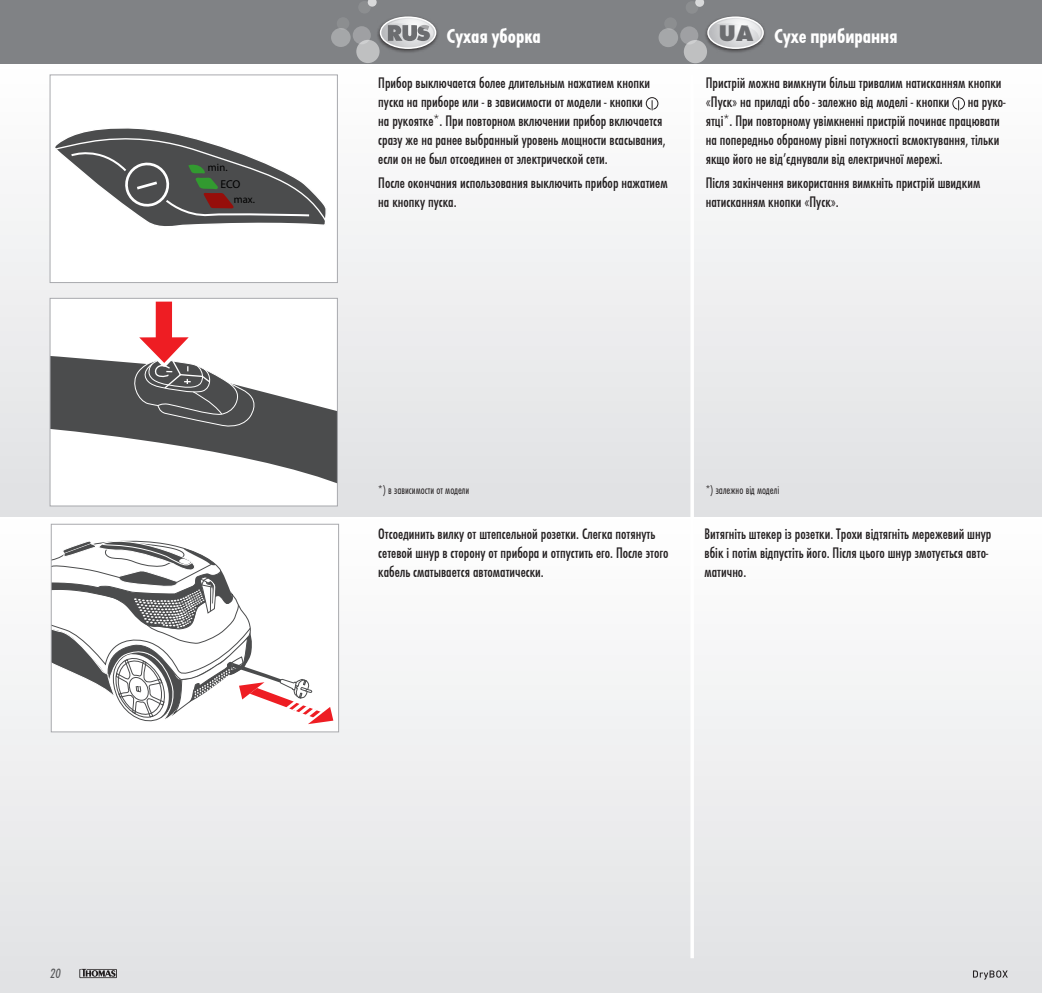
<style>
.page{position:relative;width:1042px;height:993px;background:#fff}
.page>*{position:absolute;margin:0;border:0;box-sizing:border-box;transform-origin:0 0}
.t1{font:700 21px "Futura Con";color:#fff}
.t2{font:500 15.75px/18.9px "Futura Con";color:#231f20}
.t3{font:italic 500 14px "Futura Con";color:#57585a}
.t4{font:300 12.25px "Futura Con";color:#231f20}
.t5{font:500 11.38px "Futura";color:#000}
.t6{font:500 10.67px "Futura";color:#000}
.s1{font-family:"Function";font-weight:800;font-size:23.45px;color:#6c6d70}
</style>
<div class="page">
<div style="left:0;top:0;width:1042px;height:63px;background:#808285"></div>
<div style="left:0;top:516px;width:1042px;height:476px;background:linear-gradient(to bottom,#fefefe,#e1e2e4)"></div>
<div style="left:0;top:67px;width:1042px;height:449px;background:linear-gradient(to bottom,#fefefe,#e0e1e3)"></div>
<div style="left:376px;top:15px;width:63px;height:39px;background:#231f20;opacity:.75"></div>
<div style="left:380px;top:16px;width:56px;height:33px;border:1px solid #fff;border-radius:50%"></div>
<svg style="left:380px;top:17px;width:56px;height:31px"></svg>
<svg style="left:368px;top:0;width:9px;height:7px"></svg>
<div style="left:331px;top:28px;width:20px;height:19px;background:#a5a7a9;border-radius:50%"></div>
<div style="left:337px;top:17px;width:12px;height:13px;background:#8c8e90;border-radius:50%"></div>
<div style="left:358px;top:1px;width:13px;height:13px;background:#8c8e90;border-radius:50%"></div>
<div style="left:353px;top:26px;width:18px;height:18px;background:#9fa0a3;border-radius:50%"></div>
<div style="left:356px;top:40px;width:23px;height:23px;background:#bfc0c1;border-radius:50%"></div>
<svg style="left:695px;top:0;width:9px;height:7px"></svg>
<div style="left:658px;top:28px;width:20px;height:19px;background:#a5a7a9;border-radius:50%"></div>
<div style="left:664px;top:17px;width:13px;height:13px;background:#8c8e90;border-radius:50%"></div>
<div style="left:686px;top:1px;width:12px;height:13px;background:#8c8e90;border-radius:50%"></div>
<div style="left:680px;top:26px;width:18px;height:18px;background:#9fa0a3;border-radius:50%"></div>
<div style="left:684px;top:40px;width:23px;height:23px;background:#bfc0c1;border-radius:50%"></div>
<div style="left:646px;top:97px;width:12px;height:13px;border:1px solid #231f20;border-radius:50%"></div>
<svg style="left:651px;top:100px;width:2px;height:11px"></svg>
<div style="left:952px;top:97px;width:13px;height:13px;border:1px solid #231f20;border-radius:50%"></div>
<svg style="left:957px;top:100px;width:3px;height:11px"></svg>
<div style="left:704px;top:15px;width:63px;height:39px;background:#231f20;opacity:.75"></div>
<div style="left:707px;top:16px;width:57px;height:33px;border:1px solid #fff;border-radius:50%"></div>
<svg style="left:708px;top:17px;width:55px;height:31px;background:#cdcdcf"></svg>
<div style="left:51px;top:524px;width:288px;height:207px;background:#fff"></div>
<svg style="left:53px;top:540px;width:280px;height:185px"></svg>
<div style="left:51px;top:523px;width:288px;height:209px;border:1px solid #a8a9ad"></div>
<div style="left:50px;top:75px;width:287px;height:207px;background:#fff"></div>
<svg style="left:55px;top:128px;width:271px;height:98px"></svg>
<div style="left:50px;top:74px;width:288px;height:209px;border:1px solid #a8a9ad"></div>
<div style="left:50px;top:298px;width:287px;height:208px;background:#fff"></div>
<svg style="left:52px;top:301px;width:284px;height:182px"></svg>
<div style="left:50px;top:298px;width:288px;height:208px;border:1px solid #a8a9ad"></div>
<hr style="left:690px;top:74px;width:4px;height:883px;background:#fff">
<svg style="left:79px;top:968px;width:38px;height:9px"></svg>
<svg style="left:973px;top:970px;width:35px;height:9px"></svg>
<p class="t6" style="left:208px;top:161px;width:21px;rotate:-1deg">min.</p>
<p class="t5" style="left:221px;top:177px;width:21px">ECO</p>
<p class="t6" style="left:234px;top:193px;width:23px;rotate:-1deg">max.</p>
<h1 class="t1" style="left:446px;top:21px;width:96px">Сухая уборка</h1>
<h1 class="t1" style="left:718px;top:21px;width:180px"><span class="s1">UA</span> Сухе прибирання</h1>
<p class="t2" style="left:378px;top:73px;width:289px">Прибор выключается более длительным нажатием кнопки пуска на приборе или - в зависимости от модели - кнопки<br>на рукоятке*. При повторном включении прибор включается сразу же на ранее выбранный уровень мощности всасывания, если он не был отсоединен от электрической сети.</p>
<p class="t2" style="left:378px;top:172px;width:291px">После окончания использования выключить прибор нажатием на кнопку пуска.</p>
<p class="t2" style="left:706px;top:73px;width:301px">Пристрій можна вимкнути більш тривалим натисканням кнопки «Пуск» на приладі або - залежно від моделі - кнопки на руко&shy;ятці*. При повторному увімкненні пристрій починає працювати на попередньо обраному рівні потужності всмоктування, тільки якщо його не від’єднували від електричної мережі.</p>
<p class="t2" style="left:706px;top:172px;width:276px">Після закінчення використання вимкніть пристрій швидким натисканням кнопки «Пуск».</p>
<p class="t4" style="left:378px;top:481px;width:92px">*) в зависимости от модели</p>
<p class="t2" style="left:378px;top:523px;width:292px">Отсоединить вилку от штепсельной розетки. Слегка потянуть сетевой шнур в сторону от прибора и отпустить его. После этого кабель сматывается автоматически.</p>
<p class="t4" style="left:706px;top:481px;width:75px">*) залежно від моделі</p>
<p class="t2" style="left:704px;top:523px;width:288px">Витягніть штекер із розетки. Трохи відтягніть мережевий шнур вбік і потім відпустіть його. Після цього шнур змотується авто&shy;матично.</p>
<p class="t3" style="left:50px;top:963px;width:12px">20</p>
</div>
